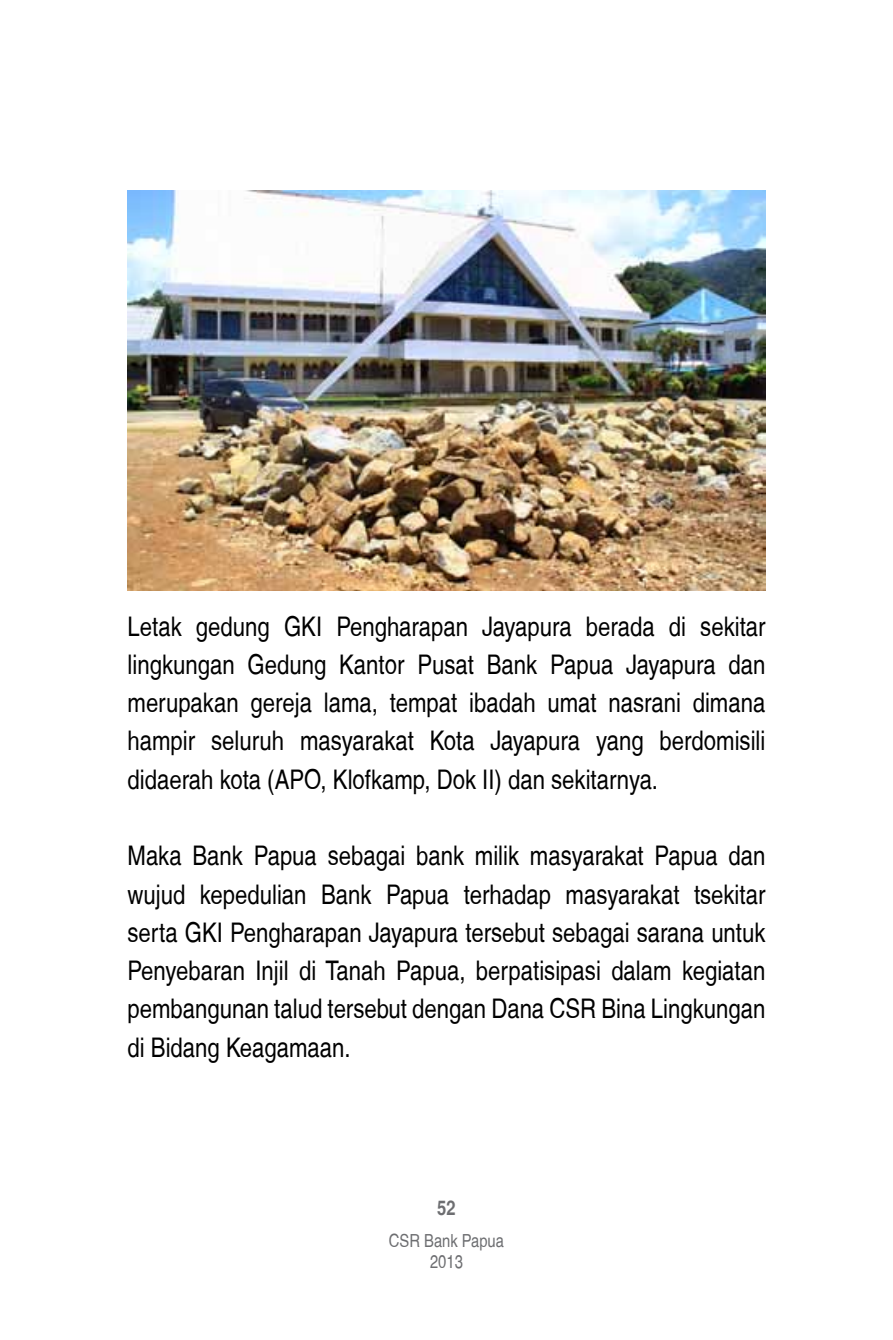
<style>
.page{position:relative;width:893px;height:1340px;background:#fff}
.page>*{position:absolute;margin:0;border:0;box-sizing:border-box;transform-origin:0 0}
.t1{font:condensed 27px/38.2px "Helvetica";color:#000;text-align:justify}
.t2{font:700 condensed 20.25px "Helvetica";color:#6d6e71}
.t3{font:condensed 18px/21.6px "Helvetica";color:#6d6e71;text-align:center}
</style>
<div class="page">
<img style="left:127px;top:190px;width:638px;height:400px">
<p class="t1" style="left:128px;top:607px;width:639px">Letak gedung GKI Pengharapan Jayapura berada di sekitar lingkungan Gedung Kantor Pusat Bank Papua Jayapura dan merupakan gereja lama, tempat ibadah umat nasrani dimana hampir seluruh masyarakat Kota Jayapura yang berdomisili didaerah kota (APO, Klofkamp, Dok II) dan sekitarnya.</p>
<p class="t1" style="left:128px;top:836px;width:639px">Maka Bank Papua sebagai bank milik masyarakat Papua dan wujud kepedulian Bank Papua terhadap masyarakat tsekitar serta GKI Pengharapan Jayapura tersebut sebagai sarana untuk Penyebaran Injil di Tanah Papua, berpatisipasi dalam kegiatan pembangunan talud tersebut dengan Dana CSR Bina Lingkungan di Bidang Keagamaan.</p>
<p class="t2" style="left:437px;top:1195px;width:20px">52</p>
<p class="t3" style="left:389px;top:1229px;width:117px">CSR Bank Papua<br>2013</p>
</div>
